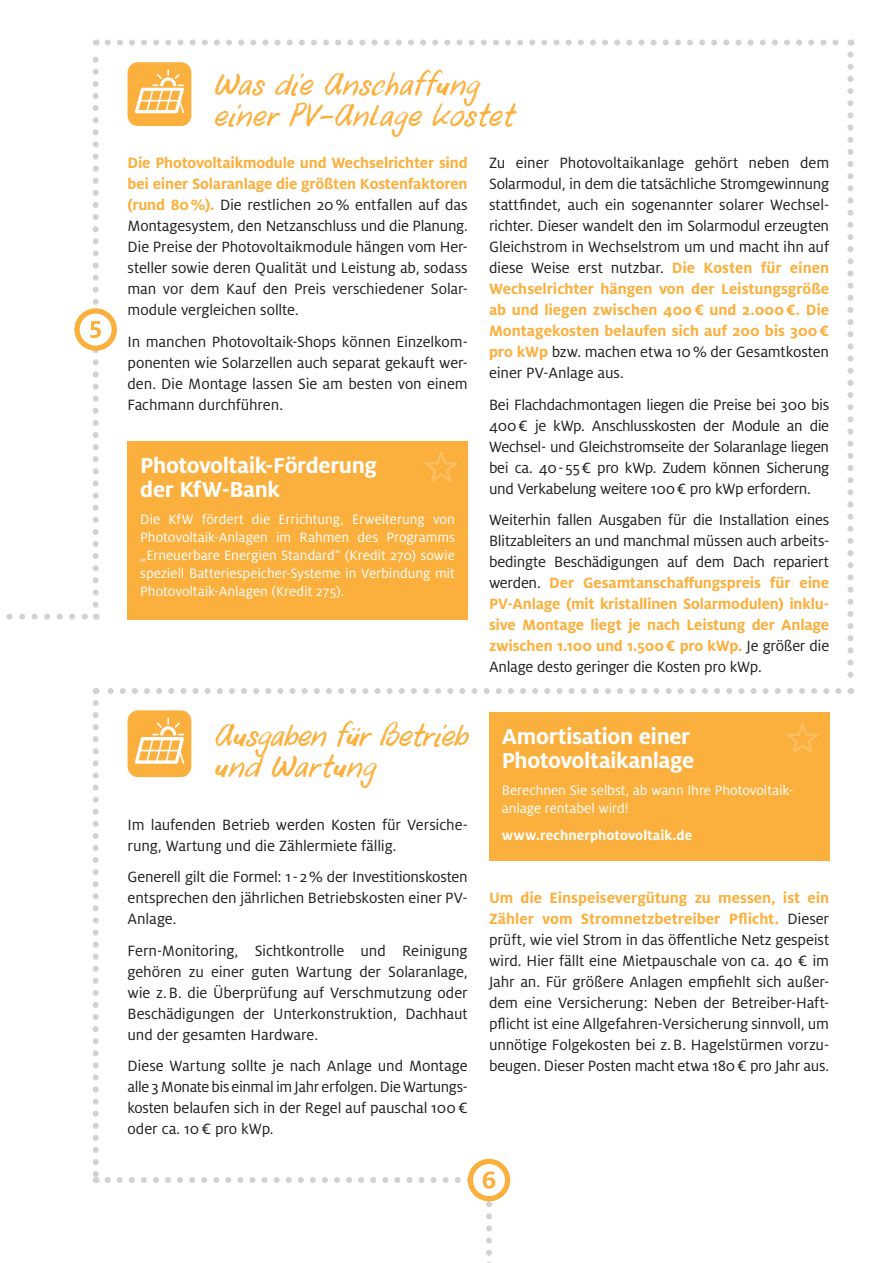
<style>
.page{position:relative;width:893px;height:1263px;background:#fff}
.page>*{position:absolute;margin:0;border:0;box-sizing:border-box;transform-origin:0 0}
.t1{font:italic 30px/31.5px "DK Uncle Oscar";letter-spacing:-.005em;color:#fbb03e}
.t2{font:700 24px/24px "Milo OT";letter-spacing:-.02em;color:#fff}
.t3{font:16.5px/21px "Milo OT";letter-spacing:-.01em;color:#231f20;text-align:justify}
.t4{font:15px/18px "Milo OT";letter-spacing:-.005em;color:#fff}
.t5{font:700 15px "Milo OT";letter-spacing:.005em;color:#fff}
.s1{font-weight:700;color:#fbb03e}
</style>
<div class="page">
<svg style="left:108px;top:40px;width:731px;height:6px"></svg>
<svg style="left:6px;top:614px;width:82px;height:6px"></svg>
<svg style="left:847px;top:55px;width:6px;height:639px"></svg>
<svg style="left:96px;top:688px;width:742px;height:6px"></svg>
<svg style="left:93px;top:703px;width:6px;height:480px"></svg>
<svg style="left:74px;top:308px;width:43px;height:43px"></svg>
<div style="left:80px;top:314px;width:32px;height:31px;background:#fff;border-radius:50%"></div>
<svg style="left:90px;top:40px;width:11px;height:565px"></svg>
<div style="left:468px;top:1159px;width:42px;height:42px;background:#fbb03e;border-radius:50%"></div>
<div style="left:473px;top:1164px;width:32px;height:32px;background:#fff;border-radius:50%"></div>
<svg style="left:108px;top:1171px;width:387px;height:92px"></svg>
<div style="left:489px;top:712px;width:340px;height:149px;background:#fbb03e"></div>
<div style="left:128px;top:62px;width:63px;height:64px;background:#fbb03e;border-radius:10px"></div>
<svg style="left:135px;top:69px;width:49px;height:44px"></svg>
<div style="left:128px;top:441px;width:340px;height:179px;background:#fbb03e"></div>
<div style="left:128px;top:710px;width:63px;height:67px;background:#fbb03e;border-radius:11px"></div>
<svg style="left:135px;top:718px;width:49px;height:46px"></svg>
<svg style="left:425px;top:452px;width:32px;height:30px"></svg>
<svg style="left:787px;top:723px;width:32px;height:30px"></svg>
<h1 class="t1" style="left:213px;top:70px;width:303px">Was die Anschaffung einer PV-Anlage kostet</h1>
<p class="t3" style="left:128px;top:153px;width:342px"><span class="s1">Die Photovoltaikmodule und Wechselrichter sind bei einer Solaranlage die größten Kostenfaktoren (rund 80%).</span> Die restlichen 20% entfallen auf das Montagesystem, den Netzanschluss und die Planung.<br>Die Preise der Photovoltaikmodule hängen vom Her&shy;steller sowie deren Qualität und Leistung ab, sodass man vor dem Kauf den Preis verschiedener Solar&shy;module vergleichen sollte.</p>
<p class="t3" style="left:128px;top:331px;width:342px">In manchen Photovoltaik-Shops können Einzelkom&shy;ponenten wie Solarzellen auch separat gekauft wer&shy;den. Die Montage lassen Sie am besten von einem Fachmann durchführen.</p>
<p class="t3" style="left:489px;top:153px;width:342px">Zu einer Photovoltaikanlage gehört neben dem Solarmodul, in dem die tatsächliche Stromgewinnung stattfindet, auch ein sogenannter solarer Wechsel&shy;richter. Dieser wandelt den im Solarmodul erzeugten Gleichstrom in Wechselstrom um und macht ihn auf diese Weise erst nutzbar. <span class="s1">Die Kosten für einen Wechselrichter hängen von der Leistungsgröße ab und liegen zwischen 400€ und 2.000€. Die Montagekosten belaufen sich auf 200 bis 300€ pro kWp</span> bzw. machen etwa 10% der Gesamtkosten einer PV-Anlage aus.</p>
<p class="t3" style="left:489px;top:394px;width:342px">Bei Flachdachmontagen liegen die Preise bei 300 bis 400€ je kWp. Anschlusskosten der Module an die Wechsel- und Gleichstromseite der Solaranlage liegen bei ca. 40-55€ pro kWp. Zudem können Sicherung und Verkabelung weitere 100€ pro kWp erfordern.</p>
<p class="t3" style="left:489px;top:510px;width:342px">Weiterhin fallen Ausgaben für die Installation eines Blitzableiters an und manchmal müssen auch arbeits&shy;bedingte Beschädigungen auf dem Dach repariert werden. <span class="s1">Der Gesamtanschaffungspreis für eine PV-Anlage (mit kristallinen Solarmodulen) inklu&shy;sive Montage liegt je nach Leistung der Anlage zwischen 1.100 und 1.500€ pro kWp.</span> Je größer die Anlage desto geringer die Kosten pro kWp.</p>
<h2 class="t2" style="left:140px;top:453px;width:238px">Photovoltaik-Förderung der KfW-Bank</h2>
<p class="t4" style="left:140px;top:510px;width:316px;text-align:justify">Die KfW fördert die Errichtung, Erweiterung von Photovoltaik-Anlagen im Rahmen des Programms „Erneuerbare Energien Standard“ (Kredit 270) sowie speziell Batteriespeicher-Systeme in Verbindung mit Photovoltaik-Anlagen (Kredit 275).</p>
<h1 class="t1" style="left:213px;top:721px;width:256px">Ausgaben für Betrieb und Wartung</h1>
<p class="t3" style="left:128px;top:814px;width:342px">Im laufenden Betrieb werden Kosten für Versiche&shy;rung, Wartung und die Zählermiete fällig.</p>
<p class="t3" style="left:128px;top:867px;width:342px">Generell gilt die Formel: 1-2% der Investitionskosten entsprechen den jährlichen Betriebskosten einer PV-Anlage.</p>
<p class="t3" style="left:128px;top:940px;width:342px">Fern-Monitoring, Sichtkontrolle und Reinigung gehören zu einer guten Wartung der Solaranlage, wie z.B. die Überprüfung auf Verschmutzung oder Beschädigungen der Unterkonstruktion, Dachhaut und der gesamten Hardware.</p>
<p class="t3" style="left:128px;top:1056px;width:342px">Diese Wartung sollte je nach Anlage und Montage alle 3 Monate bis einmal im Jahr erfolgen. Die Wartungs&shy;kosten belaufen sich in der Regel auf pauschal 100€ oder ca. 10€ pro kWp.</p>
<h2 class="t2" style="left:502px;top:724px;width:194px">Amortisation einer<br>Photovoltaikanlage</h2>
<p class="t4" style="left:502px;top:781px;width:291px">Berechnen Sie selbst, ab wann Ihre Photovoltaik&shy;anlage rentabel wird!</p>
<p class="t5" style="left:502px;top:827px;width:192px">www.rechnerphotovoltaik.de</p>
<p class="t3" style="left:489px;top:888px;width:342px"><span class="s1">Um die Einspeisevergütung zu messen, ist ein Zähler vom Stromnetzbetreiber Pflicht.</span> Dieser prüft, wie viel Strom in das öffentliche Netz gespeist wird. Hier fällt eine Mietpauschale von ca. 40 € im Jahr an. Für größere Anlagen empfiehlt sich außer&shy;dem eine Versicherung: Neben der Betreiber-Haft&shy;pflicht ist eine Allgefahren-Versicherung sinnvoll, um unnötige Folgekosten bei z.B. Hagelstürmen vorzu&shy;beugen. Dieser Posten macht etwa 180€ pro Jahr aus.</p>
</div>
